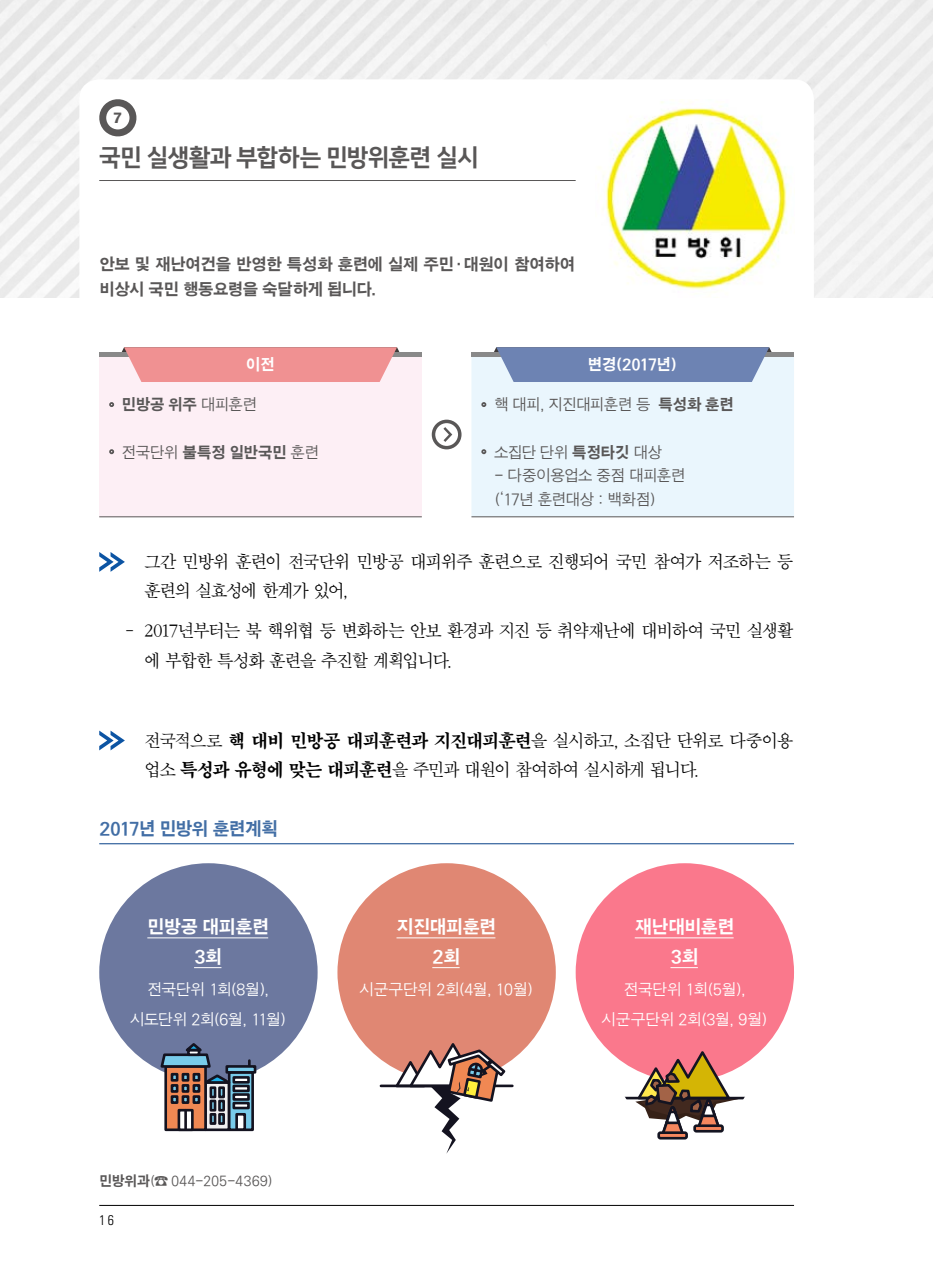
<style>
.page{position:relative;width:933px;height:1275px;background:#fff}
.page>*{position:absolute;margin:0;border:0;box-sizing:border-box;transform-origin:0 0}
.t1{font:23.8px "Nanum Square OTFEB";letter-spacing:-.03em;color:#595757}
.t2{font:18.2px/28.9px "SM3 SS Myung Jo 03";letter-spacing:-.125em;color:#000;scale:.96 1}
.t3{font:18.2px/29.8px "SM3 K Gothic";letter-spacing:-.075em;color:#fff;text-align:center}
.t4{font:18.2px "SM3 K Gothic";letter-spacing:-.075em;color:#426ea5;scale:.96 1}
.t5{font:16.45px/25.2px "SM3 K Gothic";letter-spacing:-.065em;color:#595757}
.t6{font:15.75px/29.8px "SM3 J Gothic 02";letter-spacing:-.075em;color:#fff;text-align:center}
.t7{font:15.75px/23.6px "SM3 J Gothic 02";letter-spacing:-.075em;color:#595757;scale:.96 1}
.t8{font:15.75px "SM3 K Gothic";letter-spacing:-.05em;color:#595757;scale:.96 1}
.t9{font:15.75px "SM3 K Gothic";letter-spacing:-.075em;color:#fff;scale:.96 1}
.t10{font:700 15.4px "Akzidenz Grotesk BQ";color:#595757}
.t11{font:14px "SM3 J Gothic 02";letter-spacing:-.05em;color:#595757;scale:.96 1}
.t12{font:300 condensed 14px "Univers LT Std";color:#000}
.s1{font-family:"SM3 J Gothic 02"}
.s2{font-family:"SM3 K Gothic"}
.s3{font-family:"SMK Myung Jo Std"}
</style>
<div class="page">
<img style="left:0;top:0;width:933px;height:298px">
<div style="left:79px;top:79px;width:735px;height:248px;background:#fff;border-radius:20px"></div>
<hr style="left:99px;top:1205px;width:695px;height:1px;background:#000">
<hr style="left:99px;top:843px;width:695px;height:1px;background:#426ea5">
<div style="left:99px;top:352px;width:323px;height:35px;background:#fdeff5"></div>
<div style="left:471px;top:357px;width:323px;height:159px;background:#eaf6fd"></div>
<div style="left:99px;top:387px;width:323px;height:130px;background:#fdeff5"></div>
<hr style="left:99px;top:516px;width:323px;height:1px;background:#595757">
<hr style="left:471px;top:516px;width:323px;height:1px;background:#595757">
<svg style="left:433px;top:421px;width:27px;height:27px"></svg>
<div style="left:432px;top:420px;width:29px;height:29px;border:4px solid #595757;border-radius:50%"></div>
<svg style="left:442px;top:425px;width:12px;height:19px"></svg>
<svg style="left:109px;top:402px;width:5px;height:5px"></svg>
<svg style="left:109px;top:449px;width:5px;height:5px"></svg>
<svg style="left:481px;top:402px;width:5px;height:5px"></svg>
<svg style="left:481px;top:449px;width:5px;height:5px"></svg>
<svg style="left:99px;top:552px;width:26px;height:20px"></svg>
<svg style="left:99px;top:731px;width:26px;height:19px"></svg>
<hr style="left:99px;top:180px;width:476px;height:1px;background:#595757">
<svg style="left:99px;top:99px;width:38px;height:38px"></svg>
<div style="left:106px;top:106px;width:23px;height:23px;background:#fff;border-radius:50%"></div>
<img style="left:599px;top:101px;width:192px;height:189px">
<div style="left:99px;top:352px;width:323px;height:5px;background:#898989"></div>
<svg style="left:122px;top:347px;width:277px;height:35px;background:#ee9698"></svg>
<div style="left:471px;top:352px;width:323px;height:5px;background:#898989"></div>
<svg style="left:494px;top:347px;width:277px;height:35px;background:#758ab7"></svg>
<div style="left:99px;top:863px;width:218px;height:218px;background:#6c789f;border-radius:50%"></div>
<div style="left:337px;top:863px;width:219px;height:218px;background:#e08773;border-radius:50%"></div>
<div style="left:575px;top:863px;width:219px;height:218px;background:#fa788c;border-radius:50%"></div>
<hr style="left:147px;top:937px;width:121px;height:1px;background:#fff">
<svg style="left:194px;top:967px;width:27px;height:1px"></svg>
<hr style="left:396px;top:937px;width:99px;height:1px;background:#fff">
<svg style="left:432px;top:967px;width:27px;height:1px"></svg>
<hr style="left:634px;top:937px;width:99px;height:1px;background:#fff">
<svg style="left:670px;top:967px;width:28px;height:1px"></svg>
<hr style="left:621px;top:1097px;width:127px;height:2px;background:#141421">
<svg style="left:635px;top:1051px;width:103px;height:88px"></svg>
<svg style="left:207px;top:1086px;width:21px;height:45px"></svg>
<svg style="left:228px;top:1074px;width:26px;height:57px"></svg>
<svg style="left:209px;top:1086px;width:7px;height:12px"></svg>
<svg style="left:218px;top:1086px;width:7px;height:12px"></svg>
<svg style="left:209px;top:1100px;width:7px;height:11px"></svg>
<svg style="left:218px;top:1100px;width:7px;height:11px"></svg>
<svg style="left:248px;top:1061px;width:3px;height:4px"></svg>
<svg style="left:209px;top:1113px;width:7px;height:12px"></svg>
<svg style="left:218px;top:1113px;width:7px;height:12px"></svg>
<svg style="left:239px;top:1065px;width:17px;height:9px"></svg>
<svg style="left:239px;top:1076px;width:11px;height:8px"></svg>
<svg style="left:232px;top:1085px;width:18px;height:7px"></svg>
<svg style="left:232px;top:1093px;width:18px;height:8px"></svg>
<svg style="left:232px;top:1102px;width:18px;height:7px"></svg>
<div style="left:235px;top:1113px;width:11px;height:18px;background:#fff;border:3px solid #141320"></div>
<div style="left:164px;top:1065px;width:43px;height:66px;background:#f08853;border:3px solid #141320"></div>
<div style="left:178px;top:1109px;width:16px;height:22px;background:#fff;border:3px solid #141320"></div>
<svg style="left:158px;top:1043px;width:81px;height:43px"></svg>
<svg style="left:171px;top:1073px;width:7px;height:9px"></svg>
<svg style="left:182px;top:1073px;width:7px;height:9px"></svg>
<svg style="left:192px;top:1073px;width:8px;height:9px"></svg>
<svg style="left:171px;top:1084px;width:7px;height:9px"></svg>
<svg style="left:182px;top:1084px;width:7px;height:9px"></svg>
<svg style="left:192px;top:1084px;width:8px;height:9px"></svg>
<svg style="left:171px;top:1095px;width:7px;height:9px"></svg>
<svg style="left:182px;top:1095px;width:7px;height:9px"></svg>
<svg style="left:192px;top:1095px;width:8px;height:9px"></svg>
<hr style="left:184px;top:1110px;width:3px;height:19px;background:#141320">
<hr style="left:381px;top:1084px;width:131px;height:3px;background:#141320">
<svg style="left:393px;top:1043px;width:115px;height:111px"></svg>
<p class="t10" style="left:114px;top:109px;width:10px">7</p>
<h1 class="t1" style="left:99px;top:145px;width:381px">국민 실생활과 부합하는 민방위훈련 실시</h1>
<p class="t5" style="left:99px;top:252px;width:478px">안보 및 재난여건을 반영한 특성화 훈련에 실제 주민·대원이 참여하여 비상시 국민 행동요령을 숙달하게 됩니다.</p>
<p class="t9" style="left:246px;top:357px;width:32px">이전</p>
<p class="t9" style="left:587px;top:357px;width:96px">변경(2017년)</p>
<p class="t8" style="left:122px;top:397px;width:143px">민방공 위주 <span class="s1">대피훈련</span></p>
<p class="t8" style="left:122px;top:444px;width:208px"><span class="s1">전국단위</span> 불특정 일반국민 <span class="s1">훈련</span></p>
<p class="t7" style="left:494px;top:394px;width:252px">핵 대피, 지진대피훈련 등 <span class="s2">특성화 훈련</span></p>
<p class="t7" style="left:494px;top:441px;width:177px">소집단 단위 <span class="s2">특정타깃</span> 대상</p>
<p class="t7" style="left:494px;top:464px;width:202px">- 다중이용업소 중점 대피훈련 (‘17년 훈련대상 : 백화점)</p>
<p class="t2" style="left:144px;top:548px;width:678px">그간 민방위 훈련이 전국단위 민방공 대피위주 훈련으로 진행되어 국민 참여가 저조하는 등 훈련의 실효성에 한계가 있어,</p>
<p class="t2" style="left:144px;top:616px;width:678px;line-height:29.8px;text-indent:-20px">- 2017년부터는 북 핵위협 등 변화하는 안보 환경과 지진 등 취약재난에 대비하여 국민 실생활 에 부합한 특성화 훈련을 추진할 계획입니다.</p>
<p class="t2" style="left:144px;top:727px;width:678px">전국적으로 <span class="s3">핵 대비 민방공 대피훈련과 지진대피훈련</span>을 실시하고, 소집단 단위로 다중이용 업소 <span class="s3">특성과 유형에 맞는 대피훈련</span>을 주민과 대원이 참여하여 실시하게 됩니다.</p>
<p class="t4" style="left:99px;top:820px;width:188px">2017년 민방위 훈련계획</p>
<p class="t3" style="left:147px;top:912px;width:124px">민방공 대피훈련<br>3회</p>
<p class="t6" style="left:130px;top:975px;width:159px">전국단위 1회(8월), 시도단위 2회(6월, 11월)</p>
<p class="t11" style="left:99px;top:1174px;width:183px"><span class="s2">민방위과</span>(☎ 044-205-4369)</p>
<p class="t12" style="left:99px;top:1212px;width:16px">16</p>
<p class="t3" style="left:396px;top:912px;width:102px">지진대피훈련<br>2회</p>
<p class="t6" style="left:359px;top:975px;width:176px">시군구단위 2회(4월, 10월)</p>
<p class="t3" style="left:634px;top:912px;width:102px">재난대비훈련<br>3회</p>
<p class="t6" style="left:601px;top:975px;width:169px">전국단위 1회(5월), 시군구단위 2회(3월, 9월)</p>
</div>
